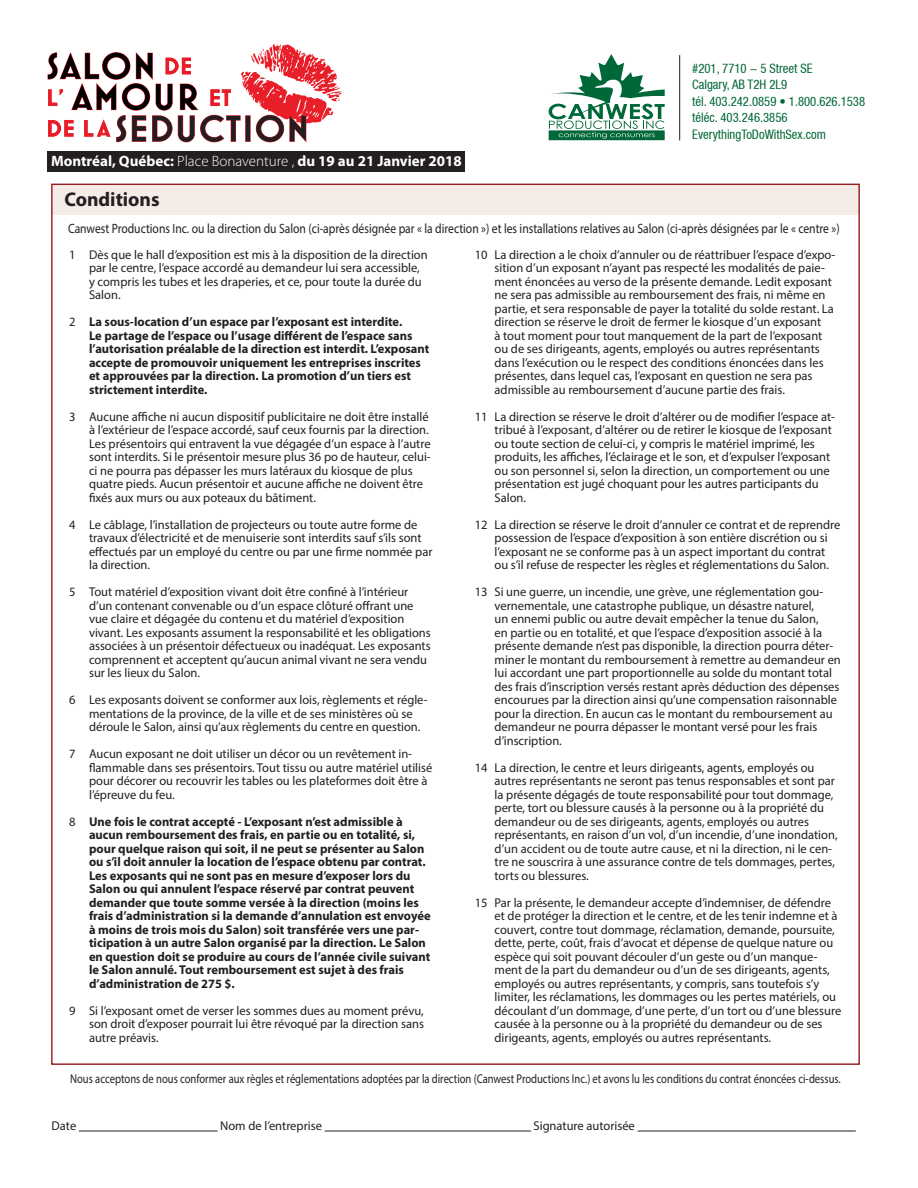
<style>
.page{position:relative;width:918px;height:1188px;background:#fff}
.page>*{position:absolute;margin:0;border:0;box-sizing:border-box;transform-origin:0 0}
.t1{font:700 19.8px "Myriad Pro";color:#231f20}
.t2{font:700 15px "Myriad Pro";color:#fff}
.t3{font:13.5px "Myriad Pro";color:#231f20;scale:.86 1}
.t4{font:condensed 13.05px/16.5px "Helvetica Neue LT";color:#016735}
.t5{font:12.75px/13.5px "Myriad Pro";color:#231f20}
.t6{font:700 12.75px/13.5px "Myriad Pro";color:#231f20}
.t7{font:12.75px "Myriad Pro";color:#231f20;scale:.83 1}
.s1{font-weight:300}
.s2{font-weight:400}
</style>
<div class="page">
<div style="left:52px;top:185px;width:808px;height:30px;background:#f5ebe7"></div>
<hr style="left:79px;top:1131px;width:139px;height:1px;background:#231f20">
<hr style="left:325px;top:1131px;width:206px;height:1px;background:#231f20">
<hr style="left:638px;top:1131px;width:218px;height:1px;background:#231f20">
<svg style="left:549px;top:54px;width:116px;height:86px"></svg>
<hr style="left:679px;top:55px;width:1px;height:85px;background:#231f20">
<svg style="left:48px;top:44px;width:294px;height:98px"></svg>
<img style="left:210px;top:89px;width:21px;height:17px">
<div style="left:48px;top:151px;width:417px;height:21px;background:#231f20"></div>
<p class="t2" style="left:51px;top:152px;width:412px">Montréal, Québec: <span class="s1">Place Bonaventure ,</span> du 19 au 21 Janvier 2018</p>
<p class="t4" style="left:692px;top:60px;width:122px">#201, 7710 - 5 Street SE<br>Calgary, AB T2H 2L9</p>
<p class="t4" style="left:692px;top:93px;width:174px">tél. 403.242.0859 • 1.800.626.1538 téléc. 403.246.3856</p>
<p class="t4" style="left:692px;top:126px;width:135px">EverythingToDoWithSex.com</p>
<p class="t1" style="left:64px;top:188px;width:97px">Conditions</p>
<p class="t3" style="left:68px;top:220px;width:899px">Canwest Productions Inc. ou la direction du Salon (ci-après désignée par « la direction ») et les installations relatives au Salon (ci-après désignées par le « centre »)</p>
<p class="t5" style="left:89px;top:247px;width:340px;text-indent:-20px">1 Dès que le hall d’exposition est mis à la disposition de la direction par le centre, l’espace accordé au demandeur lui sera accessible, y compris les tubes et les draperies, et ce, pour toute la durée du Salon.</p>
<p class="t6" style="left:89px;top:315px;width:342px;text-indent:-20px"><span class="s2">2</span> La sous-location d’un espace par l’exposant est interdite.<br>Le partage de l’espace ou l’usage différent de l’espace sans l’autorisation préalable de la direction est interdit. L’exposant accepte de promouvoir uniquement les entreprises inscrites et approuvées par la direction. La promotion d’un tiers est strictement interdite.</p>
<p class="t5" style="left:89px;top:409px;width:343px;text-indent:-20px">3 Aucune affiche ni aucun dispositif publicitaire ne doit être installé à l’extérieur de l’espace accordé, sauf ceux fournis par la direction.<br>Les présentoirs qui entravent la vue dégagée d’un espace à l’autre sont interdits. Si le présentoir mesure plus 36 po de hauteur, celui&shy;ci ne pourra pas dépasser les murs latéraux du kiosque de plus quatre pieds. Aucun présentoir et aucune affiche ne doivent être fixés aux murs ou aux poteaux du bâtiment.</p>
<p class="t5" style="left:89px;top:517px;width:345px;text-indent:-20px">4 Le câblage, l’installation de projecteurs ou toute autre forme de travaux d’électricité et de menuiserie sont interdits sauf s’ils sont effectués par un employé du centre ou par une firme nommée par la direction.</p>
<p class="t5" style="left:89px;top:585px;width:343px;text-indent:-20px">5 Tout matériel d’exposition vivant doit être confiné à l’intérieur d’un contenant convenable ou d’un espace clôturé offrant une vue claire et dégagée du contenu et du matériel d’exposition vivant. Les exposants assument la responsabilité et les obligations associées à un présentoir défectueux ou inadéquat. Les exposants comprennent et acceptent qu’aucun animal vivant ne sera vendu sur les lieux du Salon.</p>
<p class="t5" style="left:89px;top:693px;width:340px;text-indent:-20px">6 Les exposants doivent se conformer aux lois, règlements et régle&shy;mentations de la province, de la ville et de ses ministères où se déroule le Salon, ainsi qu’aux règlements du centre en question.</p>
<p class="t5" style="left:89px;top:747px;width:345px;text-indent:-20px">7 Aucun exposant ne doit utiliser un décor ou un revêtement in&shy;flammable dans ses présentoirs. Tout tissu ou autre matériel utilisé pour décorer ou recouvrir les tables ou les plateformes doit être à l’épreuve du feu.</p>
<p class="t6" style="left:89px;top:815px;width:343px;text-indent:-20px"><span class="s2">8</span> Une fois le contrat accepté - L’exposant n’est admissible à aucun remboursement des frais, en partie ou en totalité, si, pour quelque raison qui soit, il ne peut se présenter au Salon ou s’il doit annuler la location de l’espace obtenu par contrat.<br>Les exposants qui ne sont pas en mesure d’exposer lors du Salon ou qui annulent l’espace réservé par contrat peuvent demander que toute somme versée à la direction (moins les frais d’administration si la demande d’annulation est envoyée à moins de trois mois du Salon) soit transférée vers une par&shy;ticipation à un autre Salon organisé par la direction. Le Salon en question doit se produire au cours de l’année civile suivant le Salon annulé. Tout remboursement est sujet à des frais d’administration de 275 $.</p>
<p class="t5" style="left:89px;top:1003px;width:337px;text-align:justify;text-indent:-20px">9 Si l’exposant omet de verser les sommes dues au moment prévu, son droit d’exposer pourrait lui être révoqué par la direction sans autre préavis.</p>
<p class="t5" style="left:495px;top:247px;width:342px;text-indent:-20px">10 La direction a le choix d’annuler ou de réattribuer l’espace d’expo&shy;sition d’un exposant n’ayant pas respecté les modalités de paie&shy;ment énoncées au verso de la présente demande. Ledit exposant ne sera pas admissible au remboursement des frais, ni même en partie, et sera responsable de payer la totalité du solde restant. La direction se réserve le droit de fermer le kiosque d’un exposant<br>à tout moment pour tout manquement de la part de l’exposant ou de ses dirigeants, agents, employés ou autres représentants dans l’exécution ou le respect des conditions énoncées dans les présentes, dans lequel cas, l’exposant en question ne sera pas admissible au remboursement d’aucune partie des frais.</p>
<p class="t5" style="left:495px;top:409px;width:342px;text-indent:-20px">11 La direction se réserve le droit d’altérer ou de modifier l’espace at&shy;tribué à l’exposant, d’altérer ou de retirer le kiosque de l’exposant ou toute section de celui-ci, y compris le matériel imprimé, les produits, les affiches, l’éclairage et le son, et d’expulser l’exposant ou son personnel si, selon la direction, un comportement ou une présentation est jugé choquant pour les autres participants du Salon.</p>
<p class="t5" style="left:495px;top:517px;width:347px;text-indent:-20px">12 La direction se réserve le droit d’annuler ce contrat et de reprendre possession de l’espace d’exposition à son entière discrétion ou si l’exposant ne se conforme pas à un aspect important du contrat ou s’il refuse de respecter les règles et réglementations du Salon.</p>
<p class="t5" style="left:495px;top:585px;width:348px;text-indent:-20px">13 Si une guerre, un incendie, une grève, une réglementation gou&shy;vernementale, une catastrophe publique, un désastre naturel,<br>un ennemi public ou autre devait empêcher la tenue du Salon,<br>en partie ou en totalité, et que l’espace d’exposition associé à la présente demande n’est pas disponible, la direction pourra déter&shy;miner le montant du remboursement à remettre au demandeur en lui accordant une part proportionnelle au solde du montant total des frais d’inscription versés restant après déduction des dépenses encourues par la direction ainsi qu’une compensation raisonnable pour la direction. En aucun cas le montant du remboursement au demandeur ne pourra dépasser le montant versé pour les frais d’inscription.</p>
<p class="t5" style="left:495px;top:760px;width:345px;text-indent:-20px">14 La direction, le centre et leurs dirigeants, agents, employés ou autres représentants ne seront pas tenus responsables et sont par la présente dégagés de toute responsabilité pour tout dommage, perte, tort ou blessure causés à la personne ou à la propriété du demandeur ou de ses dirigeants, agents, employés ou autres représentants, en raison d’un vol, d’un incendie, d’une inondation, d’un accident ou de toute autre cause, et ni la direction, ni le cen&shy;tre ne souscrira à une assurance contre de tels dommages, pertes, torts ou blessures.</p>
<p class="t5" style="left:495px;top:895px;width:348px;text-indent:-20px">15 Par la présente, le demandeur accepte d’indemniser, de défendre et de protéger la direction et le centre, et de les tenir indemne et à couvert, contre tout dommage, réclamation, demande, poursuite, dette, perte, coût, frais d’avocat et dépense de quelque nature ou espèce qui soit pouvant découler d’un geste ou d’un manque&shy;ment de la part du demandeur ou d’un de ses dirigeants, agents, employés ou autres représentants, y compris, sans toutefois s’y limiter, les réclamations, les dommages ou les pertes matériels, ou découlant d’un dommage, d’une perte, d’un tort ou d’une blessure causée à la personne ou à la propriété du demandeur ou de ses dirigeants, agents, employés ou autres représentants.</p>
<p class="t7" style="left:70px;top:1071px;width:930px">Nous acceptons de nous conformer aux règles et réglementations adoptées par la direction (Canwest Productions Inc.) et avons lu les conditions du contrat énoncées ci-dessus.</p>
<p class="t5" style="left:52px;top:1119px;width:26px">Date</p>
<p class="t5" style="left:220px;top:1119px;width:103px">Nom de l’entreprise</p>
<p class="t5" style="left:534px;top:1119px;width:103px">Signature autorisée</p>
</div>
